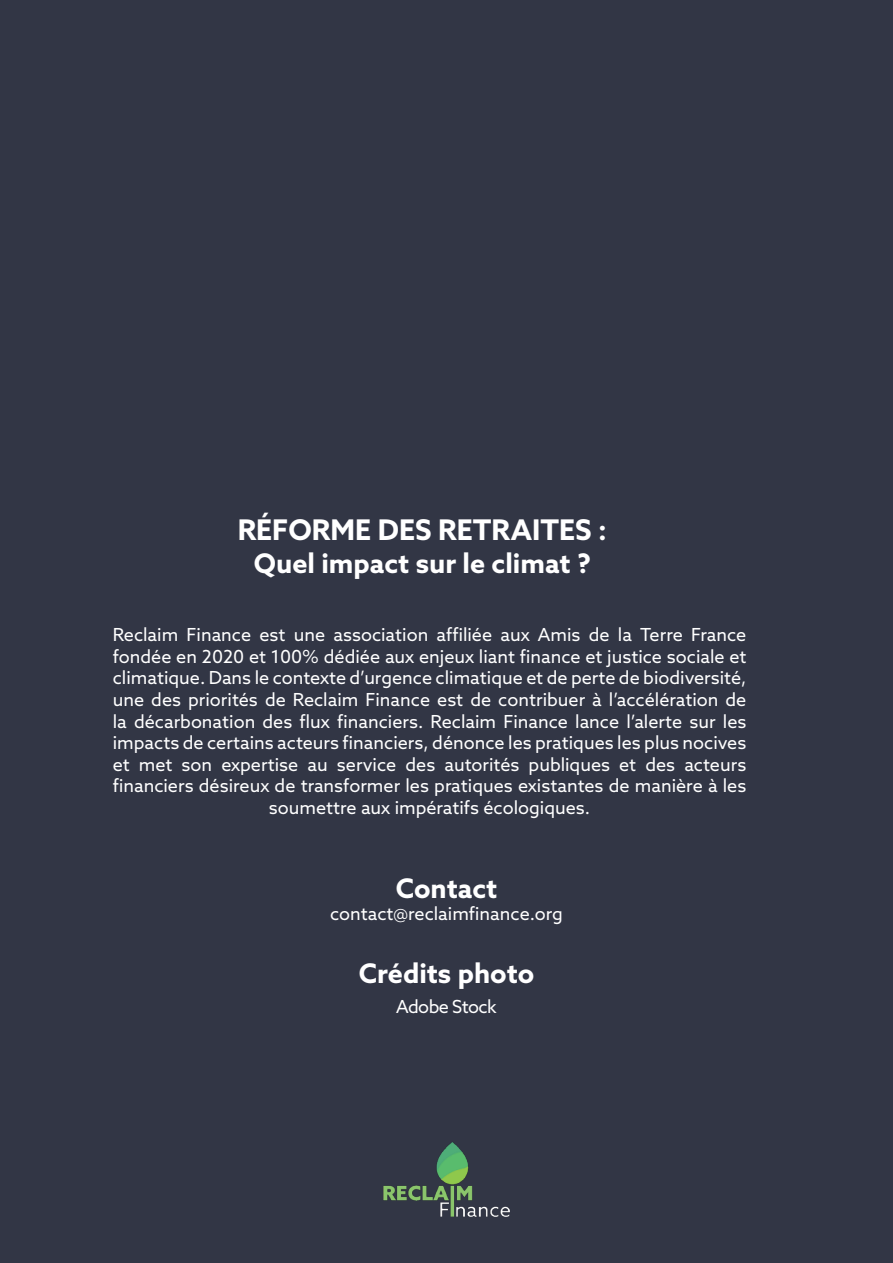
<style>
.page{position:relative;width:893px;height:1263px;background:#323645}
.page>*{position:absolute;margin:0;border:0;box-sizing:border-box;transform-origin:0 0}
.t1{font:700 28.5px "Azo Sans";color:#fff}
.t2{font:700 27px "Azo Sans";color:#fff}
.t3{font:18px/21.6px "Azo Sans";color:#fff;text-align:center}
.t4{font:18px "Azo Sans";letter-spacing:-.03em;color:#fff}
</style>
<div class="page">
<img style="left:383px;top:1142px;width:127px;height:75px">
<h1 class="t1" style="left:238px;top:513px;width:371px">RÉFORME DES RETRAITES :</h1>
<h2 class="t2" style="left:254px;top:547px;width:339px">Quel impact sur le climat ?</h2>
<p class="t3" style="left:113px;top:624px;width:635px">Reclaim Finance est une association affiliée aux Amis de la Terre France fondée en 2020 et 100% dédiée aux enjeux liant finance et justice sociale et climatique. Dans le contexte d’urgence climatique et de perte de biodiversité, une des priorités de Reclaim Finance est de contribuer à l’accélération de la décarbonation des flux financiers. Reclaim Finance lance l’alerte sur les impacts de certains acteurs financiers, dénonce les pratiques les plus nocives et met son expertise au service des autorités publiques et des acteurs financiers désireux de transformer les pratiques existantes de manière à les soumettre aux impératifs écologiques.</p>
<h2 class="t2" style="left:396px;top:872px;width:103px">Contact</h2>
<p class="t3" style="left:330px;top:903px;width:234px">contact@reclaimfinance.org</p>
<h2 class="t2" style="left:359px;top:957px;width:177px">Crédits photo</h2>
<p class="t4" style="left:396px;top:996px;width:102px">Adobe Stock</p>
</div>
